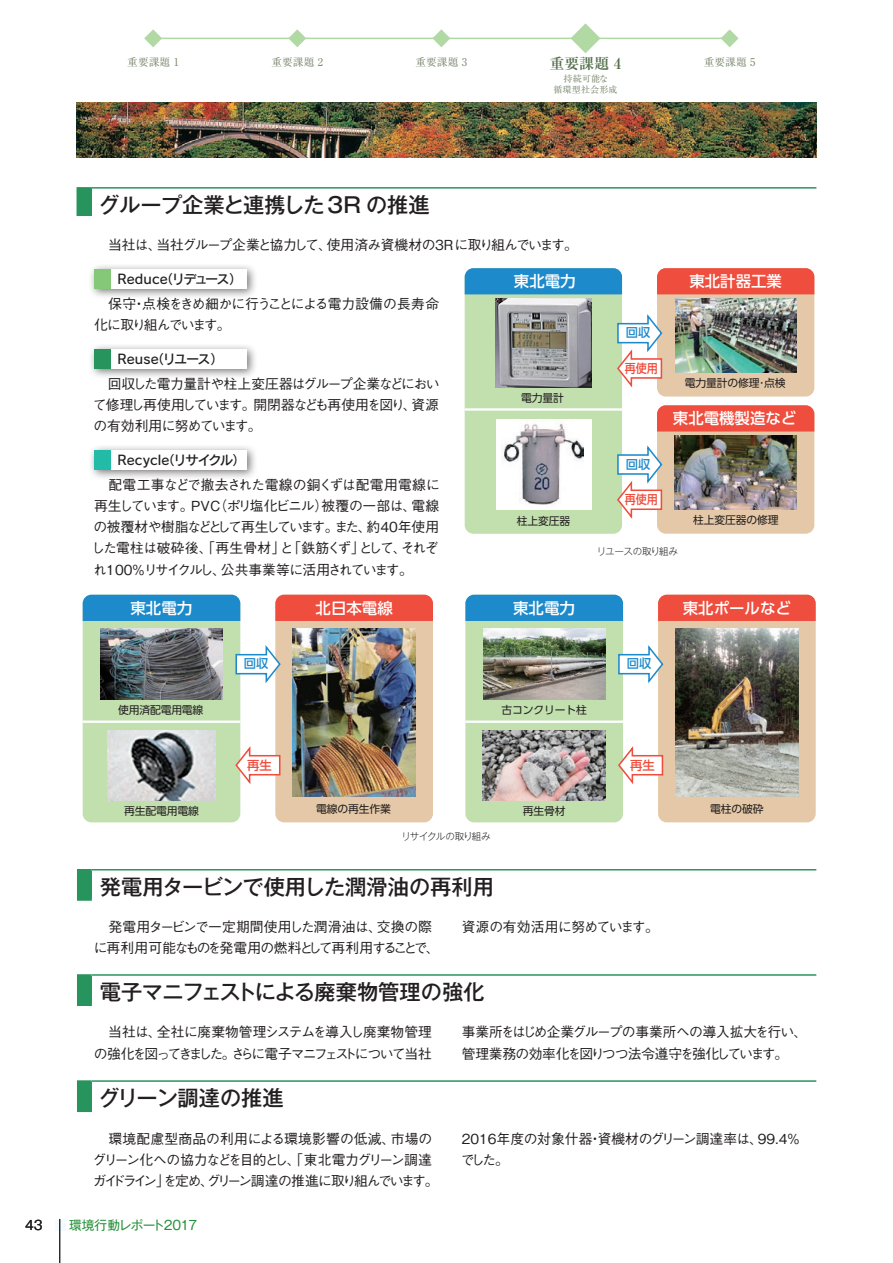
<style>
.page{position:relative;width:893px;height:1263px;background:#fff}
.page>*{position:absolute;margin:0;border:0;box-sizing:border-box;transform-origin:0 0}
.t1{font:500 21.3px "Gothic MB101 Pr 6";letter-spacing:-.005em;color:#231f20}
.t2{font:500 21.3px "Gothic MB101 Pr 6";letter-spacing:-.03em;color:#231f20}
.t3{font:500 15.45px "UD Shin Go Pro";color:#fff}
.t4{font:700 14.85px "Ryumin Pr 6";color:#56714d}
.t5{font:500 13.8px/21.3px "Gothic BBB Pr 6";letter-spacing:-.06em;color:#231f20}
.t6{font:500 13.8px/21.3px "Gothic BBB Pr 6";letter-spacing:-.095em;color:#231f20}
.t7{font:500 13.8px/21.3px "Gothic BBB Pr 6";color:#231f20}
.t8{font:500 13.8px "Gothic BBB Pr 6";letter-spacing:-.03em;color:#231f20}
.t9{font:13.2px "Rodin Pro DB";letter-spacing:-.005em;color:#231f20}
.t10{font:12.75px "Gothic MB101 Pr 6";letter-spacing:-.06em;color:#269039}
.t11{font:12.75px "Gothic MB101 Pr 6";color:#231f20}
.t12{font:500 12.3px "UD Shin Go Pro";color:#1d8acb}
.t13{font:500 12.3px "UD Shin Go Pro";color:#ef4d3d;scale:.9 1}
.t14{font:500 12.3px "UD Shin Go Pro";color:#ef4d3d}
.t15{font:10.8px "UD Shin Go Pro";letter-spacing:-.01em;color:#231f20}
.t16{font:10.65px "Ryumin Pr 6";letter-spacing:.01em;color:#738468}
.t17{font:300 9.6px "Gothic MB101 Pro";letter-spacing:-.085em;color:#231f20}
.t18{font:300 9.6px "Gothic MB101 Pro";letter-spacing:-.045em;color:#231f20}
.t19{font:9px/11.1px "Ryumin Pr 6";letter-spacing:.005em;color:#738468;text-align:center}
</style>
<div class="page">
<img style="left:77px;top:102px;width:739px;height:55px">
<svg style="left:571px;top:23px;width:29px;height:30px"></svg>
<svg style="left:288px;top:29px;width:18px;height:18px"></svg>
<svg style="left:144px;top:29px;width:18px;height:18px"></svg>
<svg style="left:432px;top:29px;width:18px;height:18px"></svg>
<svg style="left:721px;top:29px;width:18px;height:18px"></svg>
<hr style="left:153px;top:38px;width:577px;height:1px;background:#b0d9a4">
<div style="left:55px;top:1220px;width:11px;height:10px;background:#f4fbfe"></div>
<hr style="left:59px;top:1219px;width:1px;height:44px;background:#231f20">
<svg style="left:77px;top:187px;width:15px;height:29px"></svg>
<hr style="left:91px;top:187px;width:725px;height:2px;background:#27945d">
<div style="left:88px;top:263px;width:169px;height:36px;background:#231f20;opacity:.6"></div>
<div style="left:94px;top:269px;width:17px;height:20px;background:#85c878"></div>
<div style="left:111px;top:269px;width:136px;height:20px;background:#fff"></div>
<div style="left:88px;top:342px;width:169px;height:37px;background:#231f20;opacity:.6"></div>
<div style="left:94px;top:349px;width:17px;height:20px;background:#27945d"></div>
<div style="left:111px;top:349px;width:136px;height:20px;background:#fff"></div>
<div style="left:88px;top:443px;width:169px;height:37px;background:#231f20;opacity:.6"></div>
<div style="left:94px;top:450px;width:17px;height:19px;background:#22bba8"></div>
<div style="left:111px;top:450px;width:136px;height:19px;background:#fff"></div>
<div style="left:78px;top:870px;width:13px;height:30px;background:#27945d"></div>
<hr style="left:77px;top:870px;width:1px;height:30px;background:#27945d">
<hr style="left:91px;top:870px;width:1px;height:30px;background:#27945d">
<svg style="left:77px;top:900px;width:15px;height:1px"></svg>
<svg style="left:77px;top:869px;width:14px;height:1px"></svg>
<hr style="left:91px;top:869px;width:725px;height:1px;background:#27945d">
<svg style="left:77px;top:974px;width:15px;height:32px"></svg>
<hr style="left:91px;top:974px;width:725px;height:2px;background:#27945d">
<svg style="left:77px;top:1080px;width:15px;height:32px"></svg>
<hr style="left:91px;top:1080px;width:725px;height:2px;background:#27945d">
<div style="left:83px;top:595px;width:157px;height:227px;background:#c2dfae;border-radius:9px"></div>
<div style="left:275px;top:595px;width:158px;height:227px;background:#e4c8a7;border-radius:9px"></div>
<div style="left:83px;top:595px;width:157px;height:26px;background:#1d8acb"></div>
<div style="left:275px;top:595px;width:158px;height:26px;background:#ef4d3d"></div>
<hr style="left:83px;top:720px;width:157px;height:3px;background:#fff">
<img style="left:100px;top:628px;width:123px;height:72px">
<img style="left:293px;top:628px;width:122px;height:168px">
<img style="left:107px;top:730px;width:108px;height:70px">
<svg style="left:235px;top:744px;width:46px;height:42px"></svg>
<svg style="left:235px;top:643px;width:46px;height:42px"></svg>
<div style="left:465px;top:595px;width:158px;height:227px;background:#c2dfae;border-radius:9px"></div>
<div style="left:658px;top:595px;width:158px;height:227px;background:#e4c8a7;border-radius:9px"></div>
<div style="left:465px;top:595px;width:158px;height:26px;background:#1d8acb"></div>
<div style="left:658px;top:595px;width:158px;height:26px;background:#ef4d3d"></div>
<hr style="left:465px;top:720px;width:158px;height:3px;background:#fff">
<img style="left:484px;top:628px;width:121px;height:72px">
<img style="left:676px;top:628px;width:122px;height:168px">
<img style="left:483px;top:730px;width:122px;height:70px">
<svg style="left:618px;top:746px;width:46px;height:38px"></svg>
<svg style="left:618px;top:645px;width:46px;height:39px"></svg>
<div style="left:465px;top:268px;width:157px;height:266px;background:#c2dfae;border-radius:9px"></div>
<div style="left:657px;top:268px;width:157px;height:129px;background:#e4c8a7;border-radius:9px"></div>
<div style="left:657px;top:405px;width:157px;height:129px;background:#e4c8a7;border-radius:9px"></div>
<div style="left:465px;top:268px;width:157px;height:26px;background:#1d8acb"></div>
<div style="left:657px;top:268px;width:157px;height:26px;background:#ef4d3d"></div>
<div style="left:657px;top:405px;width:157px;height:26px;background:#ef4d3d"></div>
<hr style="left:465px;top:408px;width:157px;height:3px;background:#fff">
<img style="left:495px;top:299px;width:96px;height:89px">
<img style="left:675px;top:299px;width:122px;height:73px">
<div style="left:496px;top:419px;width:95px;height:91px;background:#fff"></div>
<img style="left:674px;top:436px;width:123px;height:73px">
<img style="left:502px;top:423px;width:82px;height:82px">
<svg style="left:617px;top:314px;width:46px;height:76px"></svg>
<svg style="left:617px;top:445px;width:46px;height:74px"></svg>
<p class="t4" style="left:550px;top:52px;width:73px">重要課題 4</p>
<p class="t19" style="left:553px;top:73px;width:66px">持続可能な<br>循環型社会形成</p>
<p class="t16" style="left:127px;top:54px;width:53px">重要課題 1</p>
<p class="t16" style="left:271px;top:54px;width:53px">重要課題 2</p>
<p class="t16" style="left:415px;top:54px;width:53px">重要課題 3</p>
<p class="t16" style="left:704px;top:54px;width:53px">重要課題 5</p>
<h1 class="t1" style="left:98px;top:187px;width:333px">グループ企業と連携した3R の推進</h1>
<p class="t5" style="left:94px;top:234px;width:485px">　当社は、当社グループ企業と協力して、使用済み資機材の3Rに取り組んでいます。</p>
<p class="t9" style="left:117px;top:270px;width:127px">Reduce（リデュース）</p>
<p class="t5" style="left:94px;top:292px;width:347px">　保守・点検をきめ細かに行うことによる電力設備の長寿命化に取り組んでいます。</p>
<p class="t9" style="left:117px;top:350px;width:108px">Reuse（リユース）</p>
<p class="t5" style="left:93px;top:372px;width:348px;text-align:justify">　回収した電力量計や柱上変圧器はグループ企業などにおいて修理し再使用しています。開閉器なども再使用を図り、資源の有効利用に努めています。</p>
<p class="t9" style="left:117px;top:451px;width:130px">Recycle（リサイクル）</p>
<p class="t5" style="left:91px;top:473px;width:350px;text-align:justify">　配電工事などで撤去された電線の銅くずは配電用電線に再生しています。PVC（ポリ塩化ビニル）被覆の一部は、電線の被覆材や樹脂などとして再生しています。また、約40年使用した電柱は破砕後、「再生骨材」と「鉄筋くず」として、それぞれ100%リサイクルし、公共事業等に活用されています。</p>
<p class="t3" style="left:514px;top:269px;width:63px">東北電力</p>
<p class="t3" style="left:689px;top:269px;width:94px">東北計器工業</p>
<p class="t12" style="left:626px;top:323px;width:26px">回収</p>
<p class="t15" style="left:521px;top:390px;width:44px">電力量計</p>
<p class="t13" style="left:625px;top:358px;width:39px">再使用</p>
<p class="t12" style="left:626px;top:454px;width:26px">回収</p>
<p class="t13" style="left:625px;top:490px;width:39px">再使用</p>
<p class="t15" style="left:685px;top:374px;width:102px">電力量計の修理･点検</p>
<p class="t3" style="left:673px;top:406px;width:125px">東北電機製造など</p>
<p class="t15" style="left:517px;top:512px;width:55px">柱上変圧器</p>
<p class="t15" style="left:693px;top:511px;width:87px">柱上変圧器の修理</p>
<p class="t18" style="left:597px;top:543px;width:83px">リユースの取り組み</p>
<p class="t3" style="left:130px;top:595px;width:63px">東北電力</p>
<p class="t3" style="left:316px;top:595px;width:79px">北日本電線</p>
<p class="t3" style="left:513px;top:595px;width:63px">東北電力</p>
<p class="t3" style="left:683px;top:595px;width:110px">東北ポールなど</p>
<p class="t12" style="left:244px;top:654px;width:26px">回収</p>
<p class="t12" style="left:627px;top:654px;width:26px">回収</p>
<p class="t15" style="left:118px;top:702px;width:87px">使用済配電用電線</p>
<p class="t15" style="left:501px;top:702px;width:87px">古コンクリート柱</p>
<p class="t14" style="left:247px;top:755px;width:26px">再生</p>
<p class="t15" style="left:124px;top:802px;width:76px">再生配電用電線</p>
<p class="t15" style="left:316px;top:800px;width:76px">電線の再生作業</p>
<p class="t17" style="left:401px;top:828px;width:91px">リサイクルの取り組み</p>
<h1 class="t1" style="left:100px;top:869px;width:396px">発電用タービンで使用した潤滑油の再利用</h1>
<p class="t14" style="left:630px;top:755px;width:26px">再生</p>
<p class="t15" style="left:523px;top:802px;width:44px">再生骨材</p>
<p class="t15" style="left:710px;top:800px;width:55px">電柱の破砕</p>
<p class="t5" style="left:94px;top:915px;width:348px">　発電用タービンで一定期間使用した潤滑油は、交換の際に再利用可能なものを発電用の燃料として再利用することで、</p>
<p class="t8" style="left:462px;top:916px;width:199px">資源の有効活用に努めています。</p>
<h1 class="t2" style="left:100px;top:974px;width:386px">電子マニフェストによる廃棄物管理の強化</h1>
<p class="t6" style="left:94px;top:1021px;width:340px">　当社は、全社に廃棄物管理システムを導入し廃棄物管理の強化を図ってきました。さらに電子マニフェストについて当社</p>
<p class="t5" style="left:462px;top:1021px;width:347px">事業所をはじめ企業グループの事業所への導入拡大を行い、管理業務の効率化を図りつつ法令遵守を強化しています。</p>
<h1 class="t1" style="left:99px;top:1080px;width:187px">グリーン調達の推進</h1>
<p class="t5" style="left:93px;top:1127px;width:348px">　環境配慮型商品の利用による環境影響の低減、市場のグリーン化への協力などを目的とし、「東北電力グリーン調達ガイドライン」を定め、グリーン調達の推進に取り組んでいます。</p>
<p class="t7" style="left:461px;top:1127px;width:340px">2016年度の対象什器・資機材のグリーン調達率は、99.4%でした。</p>
<p class="t11" style="left:25px;top:1215px;width:19px">43</p>
<p class="t10" style="left:69px;top:1214px;width:130px">環境行動レポート2017</p>
</div>
